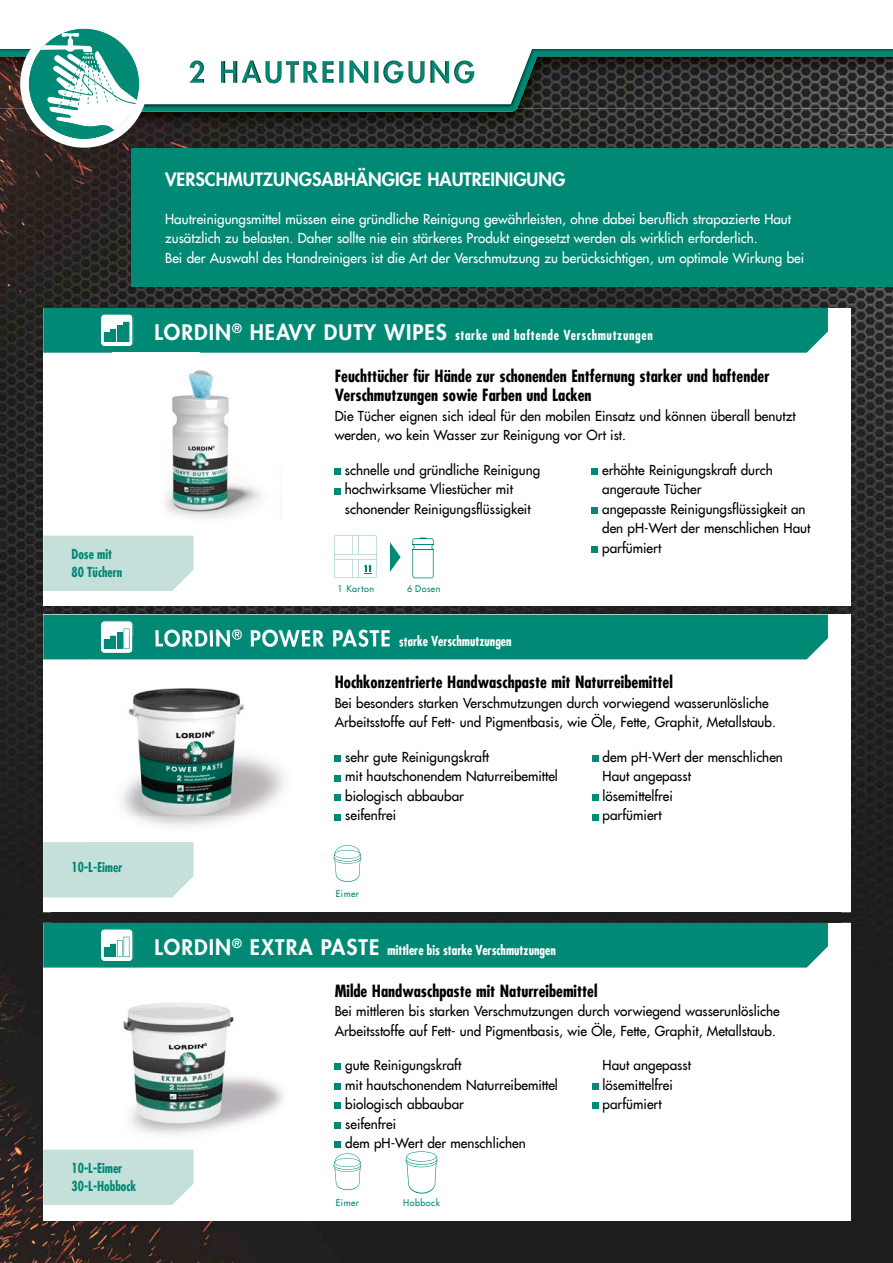
<style>
.page{position:relative;width:893px;height:1263px;background:#fff}
.page>*{position:absolute;margin:0;border:0;box-sizing:border-box;transform-origin:0 0}
.t1{font:800 18px "Futura LT";color:#fff}
.t2{font:700 condensed 16.5px/19.5px "Futura LT";color:#000}
.t3{font:13.5px/19.5px "Futura LT";color:#000}
.t4{font:13.5px/19.5px "Futura LT";color:#fff}
.t5{font:700 condensed 13.5px "Futura LT";color:#fff;scale:.95 1}
.t6{font:700 condensed 13.5px "Futura LT";letter-spacing:.05em;color:#fff;scale:.95 1}
.t7{font:700 condensed 13.5px/18px "Futura LT";color:#008975;scale:.95 1}
.t8{font:9px "Futura LT";letter-spacing:.05em;color:#008975}
.s1{font-weight:800;font-stretch:normal;font-size:21px}
</style>
<div class="page">
<img style="left:0;top:134px;width:840px;height:484px">
<img style="left:840px;top:134px;width:53px;height:1129px">
<img style="left:0;top:618px;width:52px;height:645px">
<img style="left:52px;top:912px;width:789px;height:11px">
<img style="left:52px;top:1220px;width:789px;height:43px">
<div style="left:43px;top:615px;width:807px;height:297px;background:#fff"></div>
<div style="left:43px;top:308px;width:807px;height:297px;background:#fff"></div>
<div style="left:43px;top:923px;width:807px;height:297px;background:#fff"></div>
<div style="left:43px;top:842px;width:150px;height:55px;background:#c5dfdb"></div>
<div style="left:43px;top:1150px;width:150px;height:55px;background:#c5dfdb"></div>
<div style="left:132px;top:148px;width:761px;height:139px;background:#008975"></div>
<img style="left:0;top:112px;width:893px;height:22px">
<svg style="left:0;top:104px;width:893px;height:8px;background:#206358"></svg>
<img style="left:517px;top:104px;width:376px;height:4px">
<svg style="left:0;top:49px;width:893px;height:55px"></svg>
<img style="left:189px;top:61px;width:285px;height:22px">
<div style="left:20px;top:20px;width:128px;height:128px;background:#fff;border-radius:50%"></div>
<div style="left:29px;top:29px;width:110px;height:110px;background:#008975;border-radius:50%"></div>
<svg style="left:40px;top:33px;width:99px;height:99px"></svg>
<img style="left:90px;top:659px;width:320px;height:209px">
<div style="left:90px;top:842px;width:103px;height:26px;background:#c6e0db"></div>
<img style="left:90px;top:862px;width:32px;height:6px">
<svg style="left:43px;top:615px;width:785px;height:44px;background:#0f907d"></svg>
<img style="left:165px;top:370px;width:97px;height:148px">
<div style="left:335px;top:755px;width:6px;height:7px;background:#008975"></div>
<svg style="left:335px;top:775px;width:6px;height:6px"></svg>
<div style="left:335px;top:794px;width:6px;height:7px;background:#008975"></div>
<svg style="left:335px;top:814px;width:6px;height:6px"></svg>
<div style="left:592px;top:755px;width:6px;height:7px;background:#008975"></div>
<div style="left:592px;top:794px;width:6px;height:7px;background:#008975"></div>
<svg style="left:592px;top:814px;width:6px;height:6px"></svg>
<div style="left:334px;top:468px;width:7px;height:7px;background:#008975"></div>
<div style="left:334px;top:488px;width:7px;height:6px;background:#008975"></div>
<div style="left:592px;top:468px;width:6px;height:7px;background:#008975"></div>
<div style="left:592px;top:507px;width:6px;height:7px;background:#008975"></div>
<div style="left:592px;top:546px;width:6px;height:7px;background:#008975"></div>
<svg style="left:335px;top:1064px;width:6px;height:6px"></svg>
<div style="left:335px;top:1083px;width:6px;height:7px;background:#008975"></div>
<svg style="left:335px;top:1103px;width:6px;height:6px"></svg>
<div style="left:335px;top:1122px;width:6px;height:7px;background:#008975"></div>
<div style="left:592px;top:1083px;width:6px;height:7px;background:#008975"></div>
<svg style="left:592px;top:1103px;width:6px;height:6px"></svg>
<svg style="left:334px;top:845px;width:27px;height:37px"></svg>
<img style="left:123px;top:1002px;width:160px;height:133px">
<svg style="left:334px;top:1142px;width:27px;height:48px"></svg>
<svg style="left:406px;top:1151px;width:31px;height:42px"></svg>
<div style="left:43px;top:923px;width:785px;height:44px;background:#008975"></div>
<div style="left:43px;top:308px;width:785px;height:45px;background:#008975"></div>
<svg style="left:334px;top:535px;width:43px;height:43px"></svg>
<svg style="left:390px;top:542px;width:11px;height:30px"></svg>
<svg style="left:412px;top:537px;width:22px;height:41px"></svg>
<div style="left:43px;top:536px;width:150px;height:55px;background:#c5dfdb"></div>
<h1 class="t1" style="left:165px;top:168px;width:402px">VERSCHMUTZUNGSABHÄNGIGE HAUTREINIGUNG</h1>
<p class="t4" style="left:165px;top:209px;width:641px">Hautreinigungsmittel müssen eine gründliche Reinigung gewährleisten, ohne dabei beruflich strapazierte Haut zusätzlich zu belasten. Daher sollte nie ein stärkeres Produkt eingesetzt werden als wirklich erforderlich.<br>Bei der Auswahl des Handreinigers ist die Art der Verschmutzung zu berücksichtigen, um optimale Wirkung bei</p>
<p class="t7" style="left:72px;top:545px;width:55px">Dose mit<br>80 Tüchern</p>
<p class="t7" style="left:72px;top:858px;width:55px">10-L-Eimer</p>
<p class="t7" style="left:72px;top:1159px;width:69px">10-L-Eimer<br>30-L-Hobbock</p>
<p class="t6" style="left:154px;top:326px;width:526px"><span class="s1">LORDIN</span><sup>®</sup> <span class="s1">HEAVY DUTY WIPES</span> starke und haftende Verschmutzungen</p>
<p class="t2" style="left:335px;top:366px;width:436px">Feuchttücher für Hände zur schonenden Entfernung starker und haftender<br>Verschmutzungen sowie Farben und Lacken</p>
<p class="t3" style="left:335px;top:406px;width:462px">Die Tücher eignen sich ideal für den mobilen Einsatz und können überall benutzt werden, wo kein Wasser zur Reinigung vor Ort ist.</p>
<p class="t3" style="left:345px;top:460px;width:197px">schnelle und gründliche Reinigung hochwirksame Vliestücher mit schonender Reinigungsflüssigkeit</p>
<p class="t3" style="left:602px;top:460px;width:210px">erhöhte Reinigungskraft durch angeraute Tücher<br>angepasste Reinigungsflüssigkeit an den pH-Wert der menschlichen Haut parfümiert</p>
<p class="t8" style="left:338px;top:582px;width:38px">1 Karton</p>
<p class="t8" style="left:407px;top:582px;width:35px">6 Dosen</p>
<p class="t5" style="left:154px;top:633px;width:378px"><span class="s1">LORDIN</span><sup>®</sup> <span class="s1">POWER PASTE</span> starke Verschmutzungen</p>
<p class="t2" style="left:335px;top:673px;width:340px">Hochkonzentrierte Handwaschpaste mit Naturreibemittel</p>
<p class="t3" style="left:335px;top:693px;width:443px">Bei besonders starken Verschmutzungen durch vorwiegend wasserunlösliche<br>Arbeitsstoffe auf Fett- und Pigmentbasis, wie Öle, Fette, Graphit, Metallstaub.</p>
<p class="t3" style="left:345px;top:747px;width:214px">sehr gute Reinigungskraft<br>mit hautschonendem Naturreibemittel biologisch abbaubar<br>seifenfrei</p>
<p class="t3" style="left:603px;top:747px;width:182px">dem pH-Wert der menschlichen<br>Haut angepasst<br>lösemittelfrei<br>parfümiert</p>
<p class="t8" style="left:336px;top:888px;width:25px">Eimer</p>
<p class="t5" style="left:154px;top:941px;width:424px"><span class="s1">LORDIN</span><sup>®</sup> <span class="s1">EXTRA PASTE</span> mittlere bis starke Verschmutzungen</p>
<p class="t2" style="left:335px;top:981px;width:264px">Milde Handwaschpaste mit Naturreibemittel</p>
<p class="t3" style="left:335px;top:1001px;width:447px">Bei mittleren bis starken Verschmutzungen durch vorwiegend wasserunlösliche<br>Arbeitsstoffe auf Fett- und Pigmentbasis, wie Öle, Fette, Graphit, Metallstaub.</p>
<p class="t3" style="left:345px;top:1055px;width:214px">gute Reinigungskraft<br>mit hautschonendem Naturreibemittel biologisch abbaubar<br>seifenfrei<br>dem pH-Wert der menschlichen</p>
<p class="t3" style="left:603px;top:1055px;width:90px">Haut angepasst lösemittelfrei parfümiert</p>
<p class="t8" style="left:336px;top:1196px;width:25px">Eimer</p>
<p class="t8" style="left:403px;top:1196px;width:38px">Hobbock</p>
</div>
